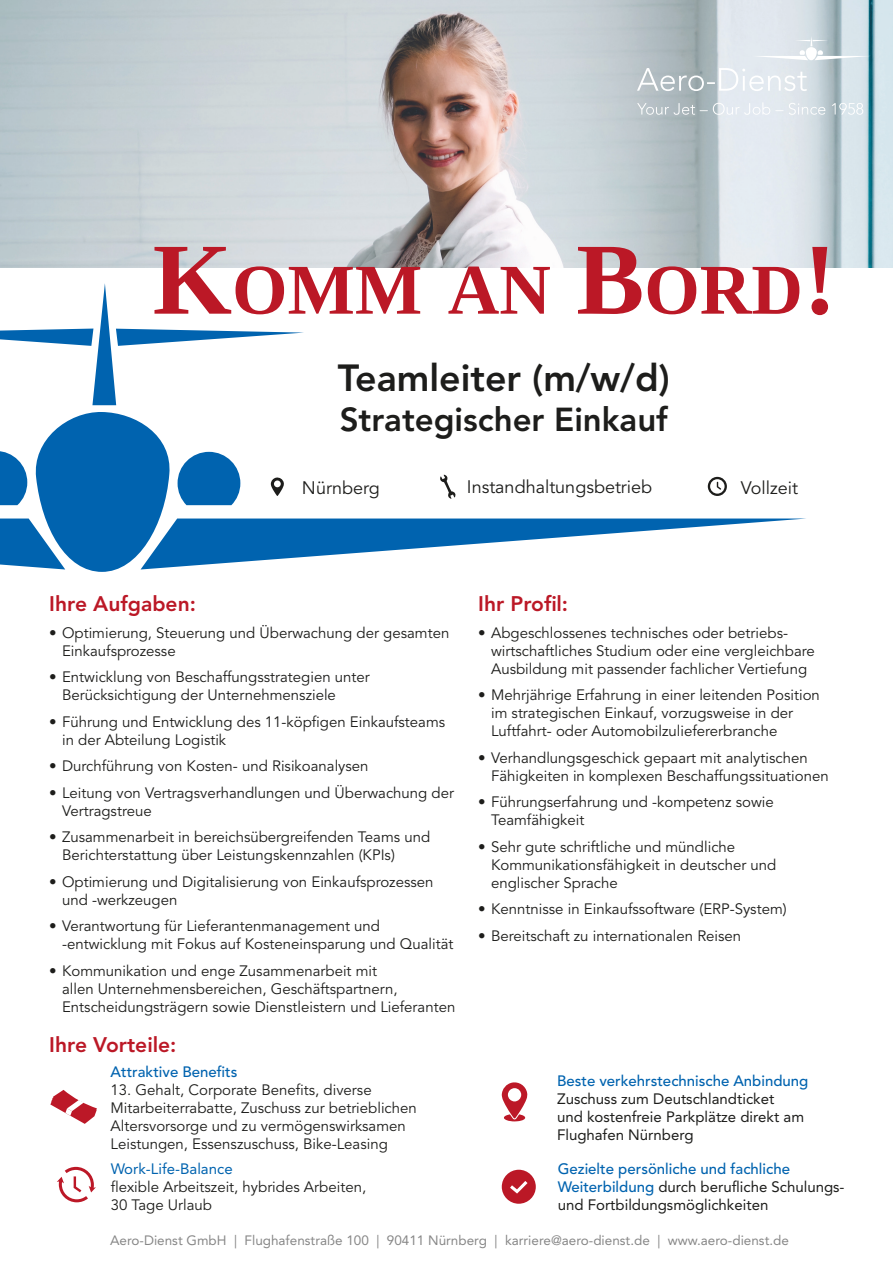
<style>
.page{position:relative;width:893px;height:1263px;background:#fff}
.page>*{position:absolute;margin:0;border:0;box-sizing:border-box;transform-origin:0 0}
.t1{font:800 37.5px "Avenir LT Std";color:#1d1d1b}
.t2{font:800 33px "Avenir LT Std";color:#1d1d1b}
.t3{font:800 21px "Avenir LT Std";color:#bb1826}
.t4{font:18px "Avenir LT Std";color:#1d1d1b}
.t5{font:15px/18px "Avenir LT Std";color:#1d1d1b}
.t6{font:15px/18px "Avenir LT Std";color:#1d1d1b}
.t7{font:500 15px "Avenir LT Std";color:#0063af}
.t8{font:15px "Avenir LT Std";color:#0063af}
.t9{font:13.5px "Avenir LT Std";color:#878787}
.s1{font-weight:500;color:#0063af}
</style>
<div class="page">
<img style="left:0;top:0;width:893px;height:268px">
<svg style="left:154px;top:247px;width:674px;height:68px"></svg>
<svg style="left:637px;top:36px;width:234px;height:79px;background:#c9d4d9"></svg>
<svg style="left:0;top:283px;width:304px;height:122px"></svg>
<svg style="left:0;top:412px;width:806px;height:160px"></svg>
<svg style="left:502px;top:1082px;width:25px;height:39px"></svg>
<svg style="left:50px;top:1090px;width:47px;height:34px"></svg>
<svg style="left:502px;top:1170px;width:34px;height:34px"></svg>
<svg style="left:57px;top:1167px;width:39px;height:35px"></svg>
<h1 class="t1" style="left:338px;top:355px;width:333px">Teamleiter (m/w/d)</h1>
<h2 class="t2" style="left:340px;top:400px;width:330px">Strategischer Einkauf</h2>
<p class="t4" style="left:467px;top:476px;width:187px">Instandhaltungsbetrieb</p>
<p class="t4" style="left:302px;top:477px;width:79px">Nürnberg</p>
<p class="t4" style="left:741px;top:477px;width:59px">Vollzeit</p>
<h3 class="t3" style="left:49px;top:591px;width:148px">Ihre Aufgaben:</h3>
<h3 class="t3" style="left:478px;top:591px;width:91px">Ihr Profil:</h3>
<p class="t5" style="left:62px;top:624px;width:389px;text-indent:-13px">• Optimierung, Steuerung und Überwachung der gesamten<br>Einkaufsprozesse</p>
<p class="t5" style="left:62px;top:668px;width:309px;text-indent:-13px">• Entwicklung von Beschaffungsstrategien unter<br>Berücksichtigung der Unternehmensziele</p>
<p class="t5" style="left:62px;top:713px;width:385px;text-indent:-13px">• Führung und Entwicklung des 11-köpfigen Einkaufsteams in der Abteilung Logistik</p>
<p class="t5" style="left:49px;top:757px;width:321px">• Durchführung von Kosten- und Risikoanalysen</p>
<p class="t5" style="left:62px;top:784px;width:393px;text-indent:-13px">• Leitung von Vertragsverhandlungen und Überwachung der<br>Vertragstreue</p>
<p class="t5" style="left:62px;top:828px;width:370px;text-indent:-13px">• Zusammenarbeit in bereichsübergreifenden Teams und<br>Berichterstattung über Leistungskennzahlen (KPIs)</p>
<p class="t5" style="left:62px;top:873px;width:373px;text-indent:-13px">• Optimierung und Digitalisierung von Einkaufsprozessen und -werkzeugen</p>
<p class="t5" style="left:62px;top:917px;width:393px;text-indent:-13px">• Verantwortung für Lieferantenmanagement und -entwicklung mit Fokus auf Kosteneinsparung und Qualität</p>
<p class="t5" style="left:62px;top:962px;width:395px;text-indent:-13px">• Kommunikation und enge Zusammenarbeit mit<br>allen Unternehmensbereichen, Geschäftspartnern,<br>Entscheidungsträgern sowie Dienstleistern und Lieferanten</p>
<p class="t5" style="left:491px;top:624px;width:325px;text-indent:-13px">• Abgeschlossenes technisches oder betriebs&shy;wirtschaftliches Studium oder eine vergleichbare<br>Ausbildung mit passender fachlicher Vertiefung</p>
<p class="t5" style="left:491px;top:686px;width:330px;text-indent:-13px">• Mehrjährige Erfahrung in einer leitenden Position im strategischen Einkauf, vorzugsweise in der<br>Luftfahrt- oder Automobilzuliefererbranche</p>
<p class="t5" style="left:491px;top:749px;width:339px;text-indent:-13px">• Verhandlungsgeschick gepaart mit analytischen<br>Fähigkeiten in komplexen Beschaffungssituationen</p>
<p class="t5" style="left:491px;top:793px;width:284px;text-indent:-13px">• Führungserfahrung und -kompetenz sowie<br>Teamfähigkeit</p>
<p class="t5" style="left:491px;top:838px;width:287px;text-indent:-13px">• Sehr gute schriftliche und mündliche<br>Kommunikationsfähigkeit in deutscher und englischer Sprache</p>
<p class="t5" style="left:478px;top:900px;width:310px">• Kenntnisse in Einkaufssoftware (ERP-System)</p>
<p class="t5" style="left:478px;top:927px;width:264px">• Bereitschaft zu internationalen Reisen</p>
<h3 class="t3" style="left:49px;top:1032px;width:129px">Ihre Vorteile:</h3>
<p class="t7" style="left:111px;top:1063px;width:128px">Attraktive Benefits</p>
<p class="t5" style="left:111px;top:1081px;width:308px">13. Gehalt, Corporate Benefits, diverse Mitarbeiterrabatte, Zuschuss zur betrieblichen Altersvorsorge und zu vermögenswirksamen Leistungen, Essenszuschuss, Bike-Leasing</p>
<p class="t8" style="left:111px;top:1160px;width:123px">Work-Life-Balance</p>
<p class="t5" style="left:111px;top:1179px;width:257px">flexible Arbeitszeit, hybrides Arbeiten,<br>30 Tage Urlaub</p>
<p class="t7" style="left:557px;top:1072px;width:253px">Beste verkehrstechnische Anbindung</p>
<p class="t6" style="left:557px;top:1090px;width:249px">Zuschuss zum Deutschlandticket<br>und kostenfreie Parkplätze direkt am<br>Flughafen Nürnberg</p>
<p class="t6" style="left:558px;top:1160px;width:288px"><span class="s1">Gezielte persönliche und fachliche<br>Weiterbildung</span> durch berufliche Schulungs&shy;und Fortbildungsmöglichkeiten</p>
<p class="t9" style="left:110px;top:1232px;width:680px">Aero-Dienst GmbH | Flughafenstraße 100 | 90411 Nürnberg | karriere@aero-dienst.de | www.aero-dienst.de</p>
</div>
